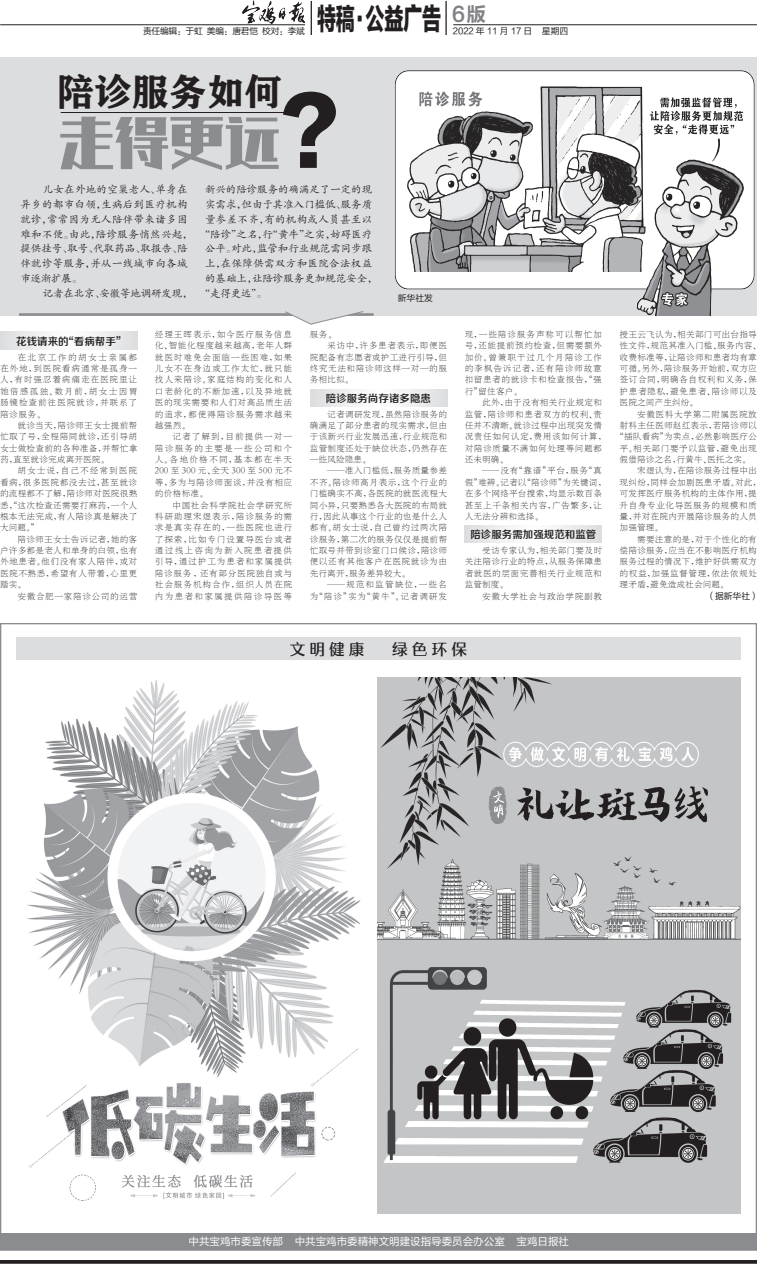
<style>
.page{position:relative;width:757px;height:1265px;background:#fff}
.page>*{position:absolute;margin:0;border:0;box-sizing:border-box;transform-origin:0 0}
.t1{font:87.5px "FZLTTHJW GB1 0";color:#231f20}
.t2{font:55.12px "FZJINHJW GB1 0";color:#8a8c8f}
.t3{font:37.62px "FZCHSJW GB1 0";color:#231f20}
.t4{font:29.75px "FZLTTHJW GB1 0";letter-spacing:-.01em;color:#231f20;scale:.64 1}
.t5{font:20.04px "FZLTCHJW GB1 0";color:#808285}
.t6{font:15.75px "FZYASHS ZHUN GB1 0";color:#231f20}
.t7{font:10.5px/14.9px "FZKTK GBK1 0";letter-spacing:.025em;color:#231f20}
.t8{font:10.5px "FZKTK GBK1 0";letter-spacing:-.005em;color:#231f20}
.t9{font:10.5px "FZLTHJW GB1 0";color:#fff}
.t10{font:10.5px "FZZZHONGJW GB1 0";color:#231f20}
.t11{font:10.5px "FZKTK GBK1 0";color:#231f20}
.t12{font:10.5px "FZKTK GBK1 0";letter-spacing:-.015em;color:#231f20}
.t13{font:8.75px/11.4px "H Ya 7 gb 3";letter-spacing:.025em;color:#231f20;text-align:justify}
.t14{font:8.75px/11.4px "H Ya 7 gb 3";letter-spacing:.05em;color:#231f20}
.t15{font:8.75px "H Ya 7 gb 3";letter-spacing:.06em;color:#231f20}
.t16{font:8.75px/11.4px "H Ya 7 gb 3";letter-spacing:.115em;color:#231f20;text-align:right}
.t17{font:8.75px "FZLTHJW GB1 0";color:#231f20}
.t18{font:8.75px "FZLTHJW GB1 0";letter-spacing:-.03em;color:#231f20}
.t19{font:8.75px "H Ya 7 gb 3";letter-spacing:.055em;color:#231f20}
.t20{font:8.75px "H Ya 7 gb 3";color:#231f20}
</style>
<div class="page">
<svg style="left:0;top:1260px;width:756px;height:4px;background:#312e2f"></svg>
<img style="left:243px;top:1px;width:62px;height:22px">
<hr style="left:445px;top:1px;width:1px;height:34px;background:#231f20">
<hr style="left:310px;top:1px;width:2px;height:34px;background:#231f20">
<svg style="left:0;top:332px;width:138px;height:17px"></svg>
<div style="left:0;top:57px;width:756px;height:259px;background:#dcdddf"></div>
<div style="left:0;top:1233px;width:756px;height:17px;background:#8a8c8f"></div>
<div style="left:16px;top:637px;width:724px;height:23px;background:#dcdddf"></div>
<img style="left:27px;top:680px;width:334px;height:521px">
<img style="left:377px;top:677px;width:363px;height:537px">
<img style="left:395px;top:70px;width:360px;height:246px">
<hr style="left:61px;top:112px;width:227px;height:1px;background:#231f20">
<hr style="left:19px;top:313px;width:354px;height:3px;background:#8a8c8f">
<svg style="left:284px;top:311px;width:80px;height:14px"></svg>
<svg style="left:310px;top:389px;width:138px;height:18px"></svg>
<svg style="left:464px;top:525px;width:137px;height:18px"></svg>
<p class="t18" style="left:143px;top:26px;width:163px">责任编辑：于虹 美编：唐君恺 校对：李斌</p>
<h3 class="t4" style="left:317px;top:2px;width:195px">特稿. 公益广告</h3>
<h3 class="t5" style="left:452px;top:3px;width:35px">6版</h3>
<p class="t17" style="left:453px;top:26px;width:117px">2022 年 11 月 17 日 星期四</p>
<p class="t3" style="left:56px;top:70px;width:227px">陪诊服务如何</p>
<p class="t2" style="left:59px;top:108px;width:222px">走得更远</p>
<p class="t1" style="left:280px;top:83px;width:89px">？</p>
<p class="t7" style="left:20px;top:182px;width:174px;text-indent:22px">儿女在外地的空巢老人、单身在异乡的都市白领，生病后到医疗机构就诊，常常因为无人陪伴带来诸多困难和不便。由此，陪诊服务悄然兴起，提供挂号、取号、代取药品、取报告、陪伴就诊等服务，并从一线城市向各城市逐渐扩展。</p>
<p class="t12" style="left:43px;top:288px;width:151px">记者在北京、安徽等地调研发现，</p>
<p class="t8" style="left:205px;top:184px;width:169px">新兴的陪诊服务的确满足了一定的现</p>
<p class="t8" style="left:205px;top:199px;width:169px">实需求，但由于其准入门槛低、服务质</p>
<p class="t7" style="left:205px;top:212px;width:169px">量参差不齐，有的机构或人员甚至以</p>
<p class="t11" style="left:200px;top:229px;width:174px">“陪诊”之名，行“黄牛”之实，妨碍医疗</p>
<p class="t8" style="left:205px;top:243px;width:169px">公平。对此，监管和行业规范需同步跟</p>
<p class="t7" style="left:205px;top:257px;width:169px">上，在保障供需双方和医院合法权益</p>
<p class="t8" style="left:205px;top:273px;width:174px">的基础上，让陪诊服务更加规范安全，</p>
<p class="t7" style="left:200px;top:286px;width:68px">“走得更远”。</p>
<p class="t17" style="left:398px;top:294px;width:36px">新华社发</p>
<p class="t10" style="left:16px;top:336px;width:112px">花钱请来的“看病帮手”</p>
<p class="t13" style="left:0;top:351px;width:139px;text-indent:18px">在北京工作的胡女士亲属都在外地，到医院看病通常是孤身一人，有时强忍着病痛走在医院里让她倍感孤独。数月前，胡女士因胃肠镜检查前往医院就诊，并联系了陪诊服务。</p>
<p class="t13" style="left:0;top:420px;width:139px;text-indent:18px">就诊当天，陪诊师王女士提前帮忙取了号，全程陪同就诊，还引导胡女士做检查前的各种准备，并帮忙拿药，直至就诊完成离开医院。</p>
<p class="t13" style="left:0;top:465px;width:139px;text-indent:18px">胡女士说，自己不经常到医院看病，很多医院都没去过，甚至就诊的流程都不了解，陪诊师对医院很熟悉，“这次检查还需要打麻药，一个人根本无法完成，有人陪诊真是解决了大问题。”</p>
<p class="t13" style="left:0;top:533px;width:139px;text-indent:18px">陪诊师王女士告诉记者，她的客户许多都是老人和单身的白领，也有外地患者。他们没有家人陪伴，或对医院不熟悉，希望有人带着，心里更踏实。</p>
<p class="t15" style="left:18px;top:591px;width:121px">安徽合肥一家陪诊公司的运营</p>
<p class="t13" style="left:155px;top:329px;width:139px">经理王晖表示，如今医疗服务信息化、智能化程度越来越高，老年人群就医时难免会面临一些困难，如果儿女不在身边或工作太忙，就只能找人来陪诊。家庭结构的变化和人口老龄化的不断加速，以及异地就医的现实需要和人们对高品质生活的追求，都使得陪诊服务需求越来越强烈。</p>
<p class="t13" style="left:155px;top:431px;width:139px;text-indent:18px">记者了解到，目前提供一对一陪诊服务的主要是一些公司和个人。各地价格不同，基本都在半天200 至 300 元、全天 300 至 500 元不等，多为与陪诊师面谈，并没有相应的价格标准。</p>
<p class="t13" style="left:155px;top:499px;width:139px;text-indent:18px">中国社会科学院社会学研究所科研助理宋煜表示，陪诊服务的需求是真实存在的，一些医院也进行了探索，比如专门设置导医台或者通过线上咨询为新入院患者提供引导，通过护工为患者和家属提供陪诊服务 , 还有部分医院独自或与社会服务机构合作，组织人员在院内为患者和家属提供陪诊导医等</p>
<p class="t13" style="left:310px;top:329px;width:29px">服务。</p>
<p class="t13" style="left:310px;top:340px;width:139px;text-indent:18px">采访中，许多患者表示，即便医院配备有志愿者或护工进行引导，但终究无法和陪诊师这样一对一的服务相比拟。</p>
<p class="t10" style="left:326px;top:393px;width:106px">陪诊服务尚存诸多隐患</p>
<p class="t13" style="left:310px;top:408px;width:139px;text-indent:18px">记者调研发现，虽然陪诊服务的确满足了部分患者的现实需求，但由于该新兴行业发展迅速，行业规范和监管制度还处于缺位状态，仍然存在一些风险隐患。</p>
<p class="t13" style="left:310px;top:465px;width:139px;text-indent:18px">——准入门槛低，服务质量参差不齐。陪诊师高月表示，这个行业的门槛确实不高，各医院的就医流程大同小异，只要熟悉各大医院的布局就行，因此从事这个行业的也是什么人都有。胡女士说，自己曾约过两次陪诊服务，第二次的服务仅仅是提前帮忙取号并带到诊室门口候诊，陪诊师便以还有其他客户在医院就诊为由先行离开，服务差异较大。</p>
<p class="t16" style="left:310px;top:579px;width:139px">——规范和监管缺位，一些名<br>为“陪诊”实为“黄牛”。记者调研发</p>
<p class="t13" style="left:464px;top:329px;width:139px">现，一些陪诊服务声称可以帮忙加号，还能提前预约检查，但需要额外加价。曾兼职干过几个月陪诊工作的李枫告诉记者，还有陪诊师故意扣留患者的就诊卡和检查报告，“强行”留住客户。</p>
<p class="t14" style="left:464px;top:397px;width:143px;text-indent:18px">此外，由于没有相关行业规定和监管，陪诊师和患者双方的权利、责任并不清晰。就诊过程中出现突发情况责任如何认定，费用该如何计算，对陪诊质量不满如何处理等问题都还未明确。</p>
<p class="t13" style="left:464px;top:465px;width:143px;text-align:left;text-indent:18px">——没有“靠谱”平台，服务“真假”难辨。记者以“陪诊师”为关键词，在多个网络平台搜索，均显示数百条甚至上千条相关内容，广告繁多，让人无法分辨和选择。</p>
<p class="t10" style="left:470px;top:529px;width:127px">陪诊服务需加强规范和监管</p>
<p class="t13" style="left:464px;top:545px;width:139px;text-indent:18px">受访专家认为，相关部门要及时关注陪诊行业的特点，从服务保障患者就医的层面完善相关行业规范和监管制度。</p>
<p class="t15" style="left:482px;top:591px;width:121px">安徽大学社会与政治学院副教</p>
<p class="t6" style="left:290px;top:640px;width:76px">文 明 健 康</p>
<p class="t6" style="left:392px;top:640px;width:76px">绿 色 环 保</p>
<p class="t13" style="left:619px;top:329px;width:143px;text-align:left">授王云飞认为，相关部门可出台指导性文件，规范其准入门槛、服务内容、收费标准等，让陪诊师和患者均有章可循。另外，陪诊服务开始前，双方应签订合同，明确各自权利和义务，保护患者隐私，避免患者、陪诊师以及医院之间产生纠纷。</p>
<p class="t15" style="left:637px;top:409px;width:121px">安徽医科大学第二附属医院放</p>
<p class="t13" style="left:619px;top:420px;width:139px">射科主任医师赵红表示，若陪诊师以</p>
<p class="t13" style="left:615px;top:431px;width:143px">“插队看病”为卖点，必然影响医疗公</p>
<p class="t19" style="left:619px;top:444px;width:139px">平。相关部门要予以监管，避免出现</p>
<p class="t20" style="left:619px;top:455px;width:133px">假借陪诊之名，行黄牛、医托之实。</p>
<p class="t13" style="left:619px;top:465px;width:143px;text-align:left;text-indent:18px">宋煜认为，在陪诊服务过程中出现纠纷，同样会加剧医患矛盾。对此，可发挥医疗服务机构的主体作用，提升自身专业化导医服务的规模和质量，并对在院内开展陪诊服务的人员加强管理。</p>
<p class="t13" style="left:619px;top:533px;width:139px;text-indent:18px">需要注意的是，对于个性化的有偿陪诊服务，应当在不影响医疗机构服务过程的情况下，维护好供需双方的权益，加强监督管理，依法依规处理矛盾，避免造成社会问题。</p>
<p class="t17" style="left:706px;top:591px;width:54px">（据新华社）</p>
<p class="t9" style="left:188px;top:1236px;width:382px">中共宝鸡市委宣传部 中共宝鸡市委精神文明建设指导委员会办公室 宝鸡日报社</p>
</div>
